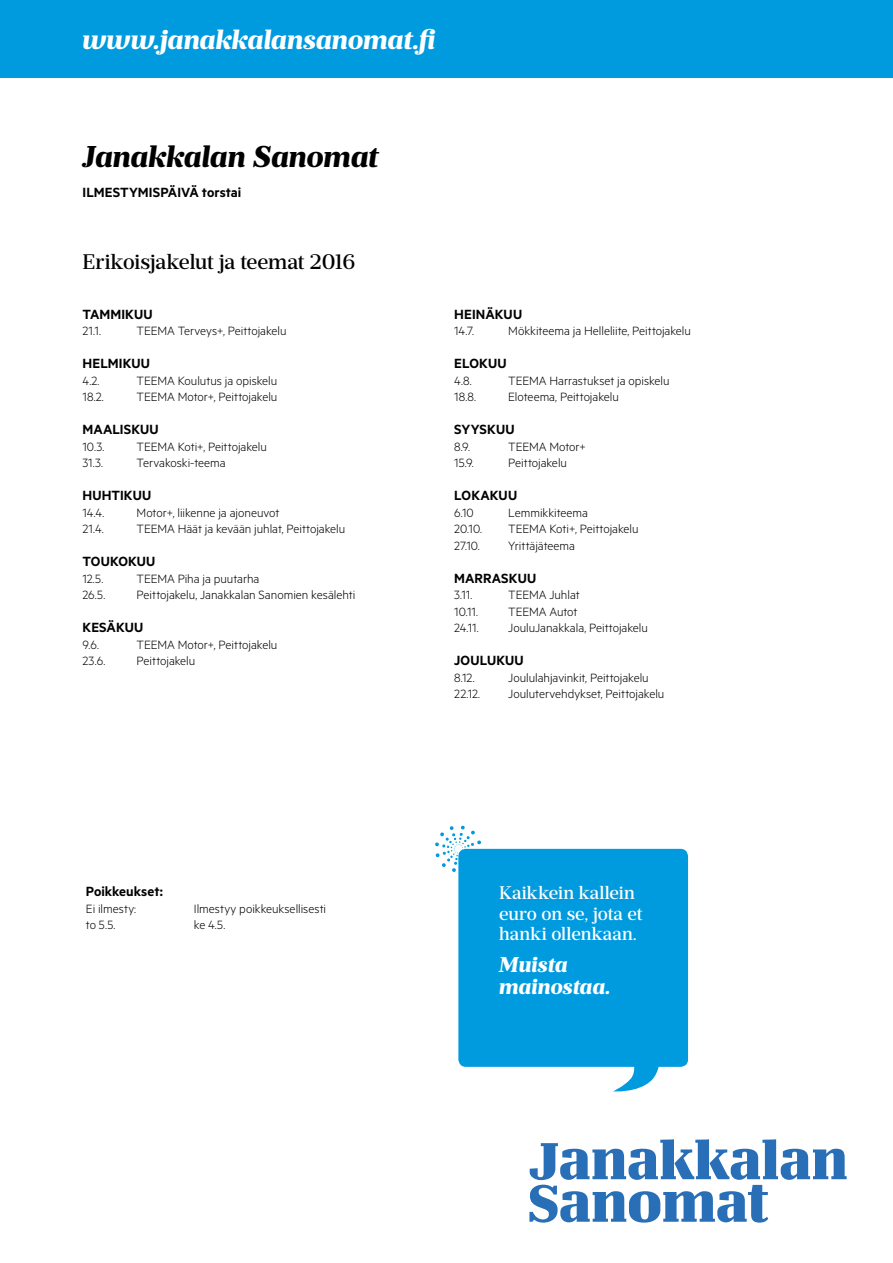
<style>
.page{position:relative;width:893px;height:1263px;background:#fff}
.page>*{position:absolute;margin:0;border:0;box-sizing:border-box;transform-origin:0 0}
.t1{font:italic 800 30px "Prumo Text";letter-spacing:-.01em;color:#000}
.t2{font:italic 800 27px "Prumo Text";letter-spacing:-.01em;color:#fff}
.t3{font:italic 800 21.45px/21.5px "Prumo Text";letter-spacing:-.005em;color:#fff}
.t4{font:500 21px "Prumo Text";letter-spacing:-.005em;color:#000}
.t5{font:500 18.15px/20.4px "Prumo Text";letter-spacing:.01em;color:#fff}
.t6{font:600 15px "Metric";letter-spacing:.005em;color:#000}
.t7{font:300 13.5px "Metric";letter-spacing:-.005em;color:#000}
</style>
<div class="page">
<div style="left:0;top:0;width:893px;height:78px;background:#009ade"></div>
<div style="left:458px;top:849px;width:230px;height:218px;background:#009ade;border-radius:8px"></div>
<svg style="left:613px;top:1066px;width:47px;height:26px"></svg>
<svg style="left:435px;top:825px;width:47px;height:47px"></svg>
<svg style="left:529px;top:1139px;width:318px;height:83px"></svg>
<h2 class="t2" style="left:83px;top:23px;width:359px">www.janakkalansanomat.fi</h2>
<h1 class="t1" style="left:83px;top:138px;width:298px">Janakkalan Sanomat</h1>
<p class="t6" style="left:83px;top:183px;width:160px">ILMESTYMISPÄIVÄ torstai</p>
<h3 class="t4" style="left:83px;top:249px;width:274px">Erikoisjakelut ja teemat 2016</h3>
<p class="t6" style="left:83px;top:305px;width:72px">TAMMIKUU</p>
<p class="t7" style="left:83px;top:323px;width:20px">21.1.</p>
<p class="t7" style="left:137px;top:323px;width:152px">TEEMA Terveys+, Peittojakelu</p>
<p class="t6" style="left:83px;top:354px;width:69px">HELMIKUU</p>
<p class="t7" style="left:83px;top:373px;width:18px">4.2.</p>
<p class="t7" style="left:137px;top:373px;width:142px">TEEMA Koulutus ja opiskelu</p>
<p class="t7" style="left:83px;top:389px;width:23px">18.2.</p>
<p class="t7" style="left:137px;top:389px;width:142px">TEEMA Motor+, Peittojakelu</p>
<p class="t6" style="left:83px;top:420px;width:78px">MAALISKUU</p>
<p class="t7" style="left:83px;top:439px;width:23px">10.3.</p>
<p class="t7" style="left:137px;top:439px;width:132px">TEEMA Koti+, Peittojakelu</p>
<p class="t7" style="left:83px;top:455px;width:22px">31.3.</p>
<p class="t7" style="left:137px;top:455px;width:91px">Tervakoski-teema</p>
<p class="t6" style="left:83px;top:486px;width:70px">HUHTIKUU</p>
<p class="t7" style="left:83px;top:505px;width:23px">14.4.</p>
<p class="t7" style="left:137px;top:505px;width:144px">Motor+, liikenne ja ajoneuvot</p>
<p class="t7" style="left:83px;top:521px;width:23px">21.4.</p>
<p class="t7" style="left:137px;top:521px;width:210px">TEEMA Häät ja kevään juhlat, Peittojakelu</p>
<p class="t6" style="left:83px;top:552px;width:74px">TOUKOKUU</p>
<p class="t7" style="left:83px;top:571px;width:22px">12.5.</p>
<p class="t7" style="left:137px;top:571px;width:124px">TEEMA Piha ja puutarha</p>
<p class="t7" style="left:83px;top:587px;width:24px">26.5.</p>
<p class="t7" style="left:137px;top:587px;width:220px">Peittojakelu, Janakkalan Sanomien kesälehti</p>
<p class="t6" style="left:83px;top:618px;width:62px">KESÄKUU</p>
<p class="t7" style="left:83px;top:637px;width:18px">9.6.</p>
<p class="t7" style="left:137px;top:637px;width:142px">TEEMA Motor+, Peittojakelu</p>
<p class="t7" style="left:83px;top:653px;width:24px">23.6.</p>
<p class="t7" style="left:137px;top:653px;width:60px">Peittojakelu</p>
<p class="t6" style="left:454px;top:305px;width:69px">HEINÄKUU</p>
<p class="t7" style="left:454px;top:323px;width:21px">14.7.</p>
<p class="t7" style="left:508px;top:323px;width:184px">Mökkiteema ja Helleliite, Peittojakelu</p>
<p class="t6" style="left:454px;top:354px;width:54px">ELOKUU</p>
<p class="t7" style="left:454px;top:373px;width:19px">4.8.</p>
<p class="t7" style="left:508px;top:373px;width:163px">TEEMA Harrastukset ja opiskelu</p>
<p class="t7" style="left:454px;top:389px;width:23px">18.8.</p>
<p class="t7" style="left:508px;top:389px;width:112px">Eloteema, Peittojakelu</p>
<p class="t6" style="left:454px;top:420px;width:62px">SYYSKUU</p>
<p class="t7" style="left:454px;top:439px;width:17px">8.9.</p>
<p class="t7" style="left:508px;top:439px;width:79px">TEEMA Motor+</p>
<p class="t7" style="left:454px;top:455px;width:21px">15.9.</p>
<p class="t7" style="left:508px;top:455px;width:60px">Peittojakelu</p>
<p class="t6" style="left:454px;top:486px;width:64px">LOKAKUU</p>
<p class="t7" style="left:454px;top:505px;width:21px">6.10</p>
<p class="t7" style="left:508px;top:505px;width:81px">Lemmikkiteema</p>
<p class="t7" style="left:454px;top:521px;width:29px">20.10.</p>
<p class="t7" style="left:508px;top:521px;width:132px">TEEMA Koti+, Peittojakelu</p>
<p class="t7" style="left:454px;top:538px;width:27px">27.10.</p>
<p class="t7" style="left:508px;top:538px;width:68px">Yrittäjäteema</p>
<p class="t6" style="left:454px;top:569px;width:83px">MARRASKUU</p>
<p class="t7" style="left:454px;top:587px;width:20px">3.11.</p>
<p class="t7" style="left:508px;top:587px;width:73px">TEEMA Juhlat</p>
<p class="t7" style="left:454px;top:604px;width:25px">10.11.</p>
<p class="t7" style="left:508px;top:604px;width:71px">TEEMA Autot</p>
<p class="t7" style="left:454px;top:620px;width:26px">24.11.</p>
<p class="t7" style="left:508px;top:620px;width:141px">JouluJanakkala, Peittojakelu</p>
<p class="t6" style="left:454px;top:651px;width:71px">JOULUKUU</p>
<p class="t7" style="left:454px;top:670px;width:22px">8.12.</p>
<p class="t7" style="left:508px;top:670px;width:142px">Joululahjavinkit, Peittojakelu</p>
<p class="t7" style="left:454px;top:686px;width:27px">22.12.</p>
<p class="t7" style="left:508px;top:686px;width:158px">Joulutervehdykset, Peittojakelu</p>
<p class="t6" style="left:86px;top:882px;width:78px">Poikkeukset:</p>
<p class="t7" style="left:86px;top:901px;width:52px">Ei ilmesty:</p>
<p class="t7" style="left:194px;top:901px;width:134px">Ilmestyy poikkeuksellisesti</p>
<p class="t7" style="left:86px;top:917px;width:31px">to 5.5.</p>
<p class="t7" style="left:194px;top:917px;width:33px">ke 4.5.</p>
<h3 class="t5" style="left:499px;top:883px;width:145px">Kaikkein kallein euro on se, jota et hanki ollenkaan.</h3>
<h3 class="t3" style="left:499px;top:955px;width:113px">Muista mainostaa.</h3>
</div>
